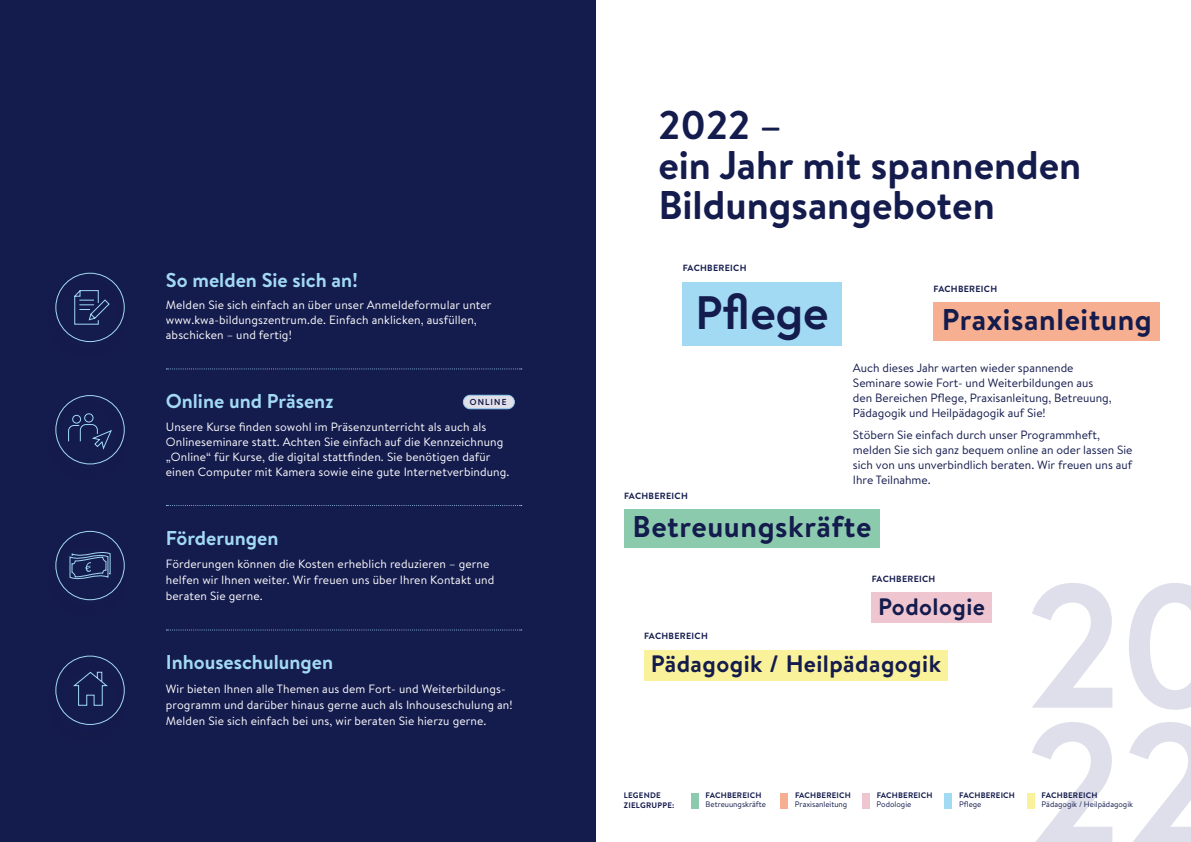
<style>
.page{position:relative;width:1191px;height:842px;background:#fff}
.page>*{position:absolute;margin:0;border:0;box-sizing:border-box;transform-origin:0 0}
.t1{font:700 46.8px "Europa";color:#141b4d}
.t2{font:700 40px/40px "Brandon Text";color:#141b4d}
.t3{font:700 30px "Brandon Text";letter-spacing:.02em;color:#141b4d}
.t4{font:700 23.8px "Brandon Text";letter-spacing:.02em;color:#141b4d}
.t5{font:700 20px "Brandon Text";color:#a2d9f3}
.t6{font:12px/15px "Brandon Text";letter-spacing:.01em;color:#fff}
.t7{font:12px/15px "Brandon Text";color:#141b4d}
.t8{font:700 9px "Brandon Text";letter-spacing:.03em;color:#141b4d}
.t9{font:700 8.7px "Europa";letter-spacing:.13em;color:#141b4d}
.t10{font:700 8px/10px "Brandon Text";letter-spacing:.02em;color:#141b4d}
.t11{font:8px "Brandon Text";color:#141b4d}
</style>
<div class="page">
<svg style="left:1031px;top:722px;width:160px;height:120px"></svg>
<svg style="left:1032px;top:583px;width:159px;height:127px"></svg>
<div style="left:0;top:0;width:596px;height:842px;background:#141b4d"></div>
<div style="left:691px;top:793px;width:7px;height:15px;background:#8ccaae"></div>
<div style="left:780px;top:793px;width:7px;height:15px;background:#f6af90"></div>
<div style="left:862px;top:793px;width:7px;height:15px;background:#efc5d0"></div>
<div style="left:944px;top:793px;width:8px;height:15px;background:#a2d9f3"></div>
<div style="left:1027px;top:793px;width:7px;height:15px;background:#faf19b"></div>
<div style="left:682px;top:282px;width:159px;height:63px;background:#a2d9f3"></div>
<div style="left:624px;top:510px;width:256px;height:38px;background:#8ccaae"></div>
<div style="left:933px;top:302px;width:227px;height:38px;background:#f6af90"></div>
<svg style="left:166px;top:368px;width:356px;height:1px"></svg>
<svg style="left:166px;top:505px;width:356px;height:1px"></svg>
<svg style="left:166px;top:629px;width:356px;height:1px"></svg>
<div style="left:55px;top:531px;width:70px;height:69px;border:1px solid #a2d9f3;border-radius:50%"></div>
<svg style="left:69px;top:552px;width:42px;height:28px"></svg>
<div style="left:55px;top:395px;width:70px;height:69px;border:1px solid #a2d9f3;border-radius:50%"></div>
<svg style="left:68px;top:413px;width:44px;height:37px"></svg>
<div style="left:55px;top:273px;width:70px;height:69px;border:1px solid #a2d9f3;border-radius:50%"></div>
<svg style="left:74px;top:290px;width:36px;height:35px"></svg>
<div style="left:55px;top:656px;width:70px;height:69px;border:1px solid #a2d9f3;border-radius:50%"></div>
<svg style="left:73px;top:671px;width:35px;height:35px"></svg>
<div style="left:463px;top:395px;width:51px;height:14px;background:#e1dfe7;border-radius:7px"></div>
<div style="left:463px;top:395px;width:51px;height:14px;border:1px solid #94cef2;border-radius:7px"></div>
<div style="left:871px;top:593px;width:120px;height:30px;background:#efc5d0"></div>
<div style="left:644px;top:650px;width:303px;height:30px;background:#faf19b"></div>
<h3 class="t5" style="left:166px;top:266px;width:193px">So melden Sie sich an!</h3>
<p class="t6" style="left:166px;top:298px;width:327px">Melden Sie sich einfach an über unser Anmeldeformular unter www.kwa-bildungszentrum.de. Einfach anklicken, ausfüllen, abschicken – und fertig!</p>
<h3 class="t5" style="left:166px;top:388px;width:169px">Online und Präsenz</h3>
<p class="t6" style="left:166px;top:419px;width:345px">Unsere Kurse finden sowohl im Präsenzunterricht als auch als Onlineseminare statt. Achten Sie einfach auf die Kennzeichnung „Online“ für Kurse, die digital stattfinden. Sie benötigen dafür einen Computer mit Kamera sowie eine gute Internetverbindung.</p>
<p class="t9" style="left:470px;top:396px;width:38px">ONLINE</p>
<h3 class="t5" style="left:166px;top:524px;width:114px">Förderungen</h3>
<p class="t6" style="left:166px;top:556px;width:330px;line-height:16px">Förderungen können die Kosten erheblich reduzieren – gerne helfen wir Ihnen weiter. Wir freuen uns über Ihren Kontakt und beraten Sie gerne.</p>
<h3 class="t5" style="left:166px;top:649px;width:169px">Inhouseschulungen</h3>
<p class="t6" style="left:166px;top:681px;width:348px;line-height:16px">Wir bieten Ihnen alle Themen aus dem Fort- und Weiterbildungs&shy;programm und darüber hinaus gerne auch als Inhouseschulung an!<br>Melden Sie sich einfach bei uns, wir beraten Sie hierzu gerne.</p>
<h2 class="t2" style="left:658px;top:104px;width:424px">2022 –<br>ein Jahr mit spannenden<br>Bildungsangeboten</h2>
<p class="t8" style="left:683px;top:261px;width:65px">FACHBEREICH</p>
<h1 class="t1" style="left:696px;top:281px;width:134px">Pflege</h1>
<p class="t8" style="left:624px;top:490px;width:65px">FACHBEREICH</p>
<p class="t8" style="left:933px;top:282px;width:65px">FACHBEREICH</p>
<h3 class="t3" style="left:942px;top:299px;width:211px">Praxisanleitung</h3>
<p class="t7" style="left:853px;top:360px;width:260px">Auch dieses Jahr warten wieder spannende Seminare sowie Fort- und Weiterbildungen aus den Bereichen Pflege, Praxisanleitung, Betreuung, Pädagogik und Heilpädagogik auf Sie!</p>
<p class="t7" style="left:853px;top:427px;width:281px">Stöbern Sie einfach durch unser Programmheft, melden Sie sich ganz bequem online an oder lassen Sie sich von uns unverbindlich beraten. Wir freuen uns auf Ihre Teilnahme.</p>
<h3 class="t3" style="left:632px;top:506px;width:240px">Betreuungskräfte</h3>
<p class="t8" style="left:871px;top:573px;width:65px">FACHBEREICH</p>
<h3 class="t4" style="left:878px;top:590px;width:108px">Podologie</h3>
<h3 class="t4" style="left:651px;top:647px;width:292px">Pädagogik / Heilpädagogik</h3>
<p class="t8" style="left:644px;top:630px;width:65px">FACHBEREICH</p>
<p class="t10" style="left:624px;top:790px;width:52px">LEGENDE<br>ZIELGRUPPE:</p>
<p class="t10" style="left:795px;top:790px;width:57px">FACHBEREICH</p>
<p class="t10" style="left:705px;top:790px;width:57px">FACHBEREICH</p>
<p class="t11" style="left:705px;top:799px;width:62px">Betreuungskräfte</p>
<p class="t11" style="left:795px;top:799px;width:54px">Praxisanleitung</p>
<p class="t10" style="left:876px;top:790px;width:57px">FACHBEREICH</p>
<p class="t11" style="left:876px;top:799px;width:36px">Podologie</p>
<p class="t10" style="left:959px;top:790px;width:57px">FACHBEREICH</p>
<p class="t11" style="left:959px;top:799px;width:24px">Pflege</p>
<p class="t10" style="left:1041px;top:790px;width:57px">FACHBEREICH</p>
<p class="t11" style="left:1041px;top:799px;width:93px">Pädagogik / Heilpädagogik</p>
</div>
